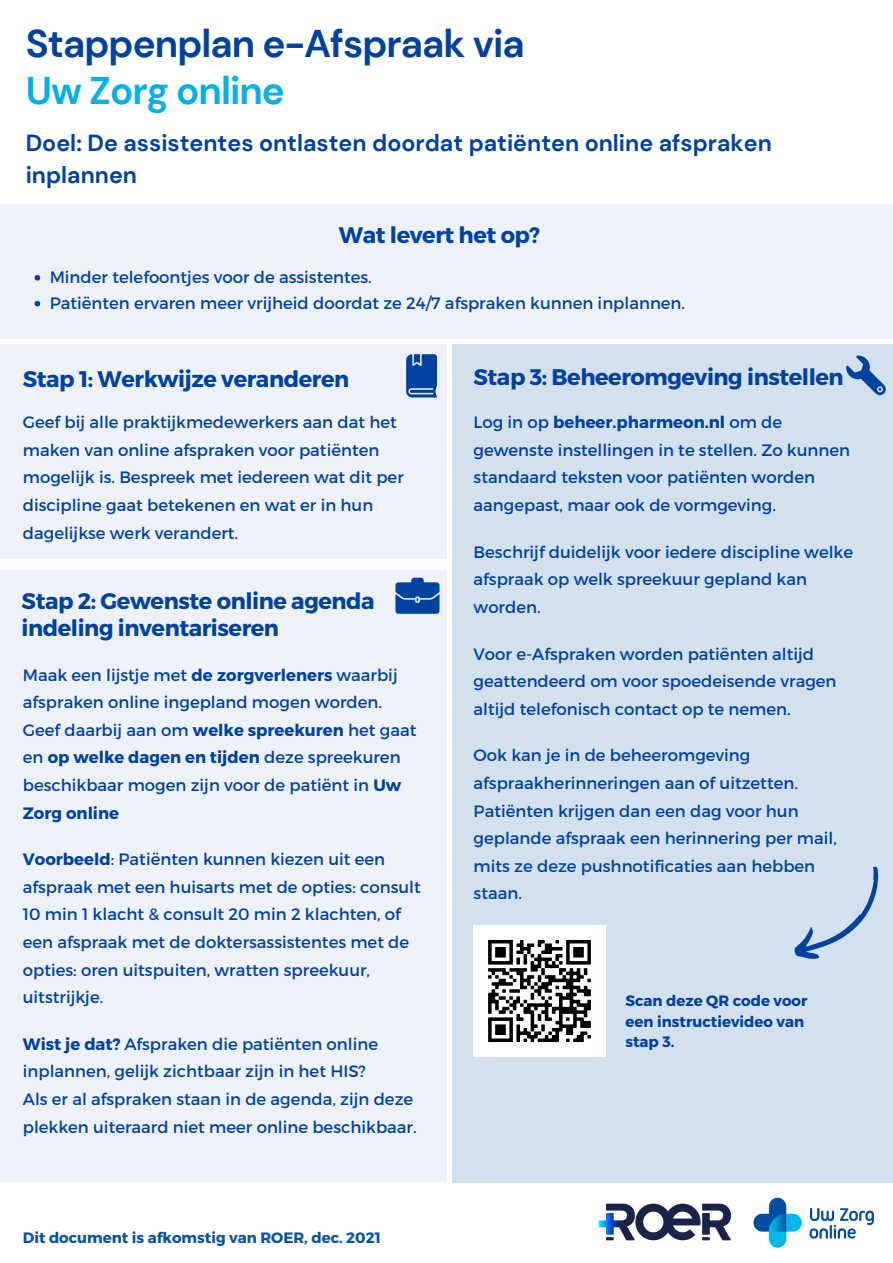
<style>
.page{position:relative;width:893px;height:1263px;background:#fff}
.page>*{position:absolute;margin:0;border:0;box-sizing:border-box;transform-origin:0 0}
.t1{font:700 38.55px/46.1px "DM Sans";letter-spacing:-.025em;color:#00429e}
.t2{font:700 23.25px/32.1px "DM Sans";color:#00429e}
.t3{font:700 22.5px/27px "Montserrat";letter-spacing:-.02em;color:#00429e}
.t4{font:16.5px/27.6px "Montserrat";color:#00429e}
.t5{font:700 15px/20.9px "Montserrat";color:#00429e}
.t6{font:700 15px "Montserrat";color:#0952a4}
.s1{color:#03b1e7}
.s2{font-weight:700}
</style>
<div class="page">
<div style="left:0;top:570px;width:447px;height:612px;background:#eef2f8"></div>
<div style="left:452px;top:344px;width:441px;height:838px;background:#d3e0ee"></div>
<div style="left:0;top:344px;width:447px;height:215px;background:#eef2f8"></div>
<svg style="left:794px;top:866px;width:85px;height:93px"></svg>
<img style="left:473px;top:925px;width:132px;height:132px">
<svg style="left:406px;top:354px;width:31px;height:43px"></svg>
<svg style="left:846px;top:355px;width:39px;height:40px"></svg>
<svg style="left:395px;top:578px;width:44px;height:36px;background:#265eac"></svg>
<div style="left:0;top:204px;width:893px;height:134px;background:#eef2f8"></div>
<svg style="left:35px;top:275px;width:5px;height:6px"></svg>
<svg style="left:35px;top:301px;width:5px;height:5px"></svg>
<img style="left:753px;top:1197px;width:121px;height:51px">
<img style="left:598px;top:1203px;width:133px;height:38px">
<p class="t1" style="left:26px;top:21px;width:500px">Stappenplan e-Afspraak via<br><span class="s1">Uw Zorg online</span></p>
<p class="t2" style="left:26px;top:127px;width:747px">Doel: De assistentes ontlasten doordat patiënten online afspraken inplannen</p>
<p class="t3" style="left:339px;top:220px;width:203px">Wat levert het op?</p>
<p class="t4" style="left:50px;top:263px;width:324px">Minder telefoontjes voor de assistentes.</p>
<p class="t4" style="left:50px;top:289px;width:637px">Patiënten ervaren meer vrijheid doordat ze 24/7 afspraken kunnen inplannen.</p>
<p class="t3" style="left:23px;top:364px;width:328px">Stap 1: Werkwijze veranderen</p>
<p class="t3" style="left:473px;top:362px;width:372px">Stap 3: Beheeromgeving instellen</p>
<p class="t4" style="left:23px;top:408px;width:382px">Geef bij alle praktijkmedewerkers aan dat het maken van online afspraken voor patiënten mogelijk is. Bespreek met iedereen wat dit per discipline gaat betekenen en wat er in hun dagelijkse werk verandert.</p>
<p class="t4" style="left:473px;top:408px;width:378px">Log in op <span class="s2">beheer.pharmeon.nl</span> om de gewenste instellingen in te stellen. Zo kunnen standaard teksten voor patiënten worden aangepast, maar ook de vormgeving.</p>
<p class="t4" style="left:473px;top:537px;width:381px">Beschrijf duidelijk voor iedere discipline welke afspraak op welk spreekuur gepland kan worden.</p>
<p class="t4" style="left:473px;top:639px;width:364px">Voor e-Afspraken worden patiënten altijd geattendeerd om voor spoedeisende vragen altijd telefonisch contact op te nemen.</p>
<p class="t4" style="left:473px;top:741px;width:365px">Ook kan je in de beheeromgeving afspraakherinneringen aan of uitzetten.<br>Patiënten krijgen dan een dag voor hun geplande afspraak een herinnering per mail, mits ze deze pushnotificaties aan hebben staan.</p>
<p class="t3" style="left:22px;top:586px;width:355px">Stap 2: Gewenste online agenda indeling inventariseren</p>
<p class="t4" style="left:23px;top:660px;width:395px">Maak een lijstje met <span class="s2">de zorgverleners</span> waarbij afspraken online ingepland mogen worden.<br>Geef daarbij aan om <span class="s2">welke spreekuren</span> het gaat en <span class="s2">op welke dagen en tijden</span> deze spreekuren beschikbaar mogen zijn voor de patiënt in <span class="s2">Uw Zorg online</span></p>
<p class="t4" style="left:23px;top:845px;width:399px"><span class="s2">Voorbeeld</span>: Patiënten kunnen kiezen uit een afspraak met een huisarts met de opties: consult 10 min 1 klacht &amp; consult 20 min 2 klachten, of een afspraak met de doktersassistentes met de opties: oren uitspuiten, wratten spreekuur, uitstrijkje.</p>
<p class="t4" style="left:23px;top:1029px;width:357px"><span class="s2">Wist je dat?</span> Afspraken die patiënten online inplannen, gelijk zichtbaar zijn in het HIS?</p>
<p class="t4" style="left:23px;top:1084px;width:395px">Als er al afspraken staan in de agenda, zijn deze plekken uiteraard niet meer online beschikbaar.</p>
<p class="t5" style="left:625px;top:989px;width:184px">Scan deze QR code voor een instructievideo van stap 3.</p>
<p class="t6" style="left:23px;top:1228px;width:360px">Dit document is afkomstig van ROER, dec. 2021</p>
</div>
